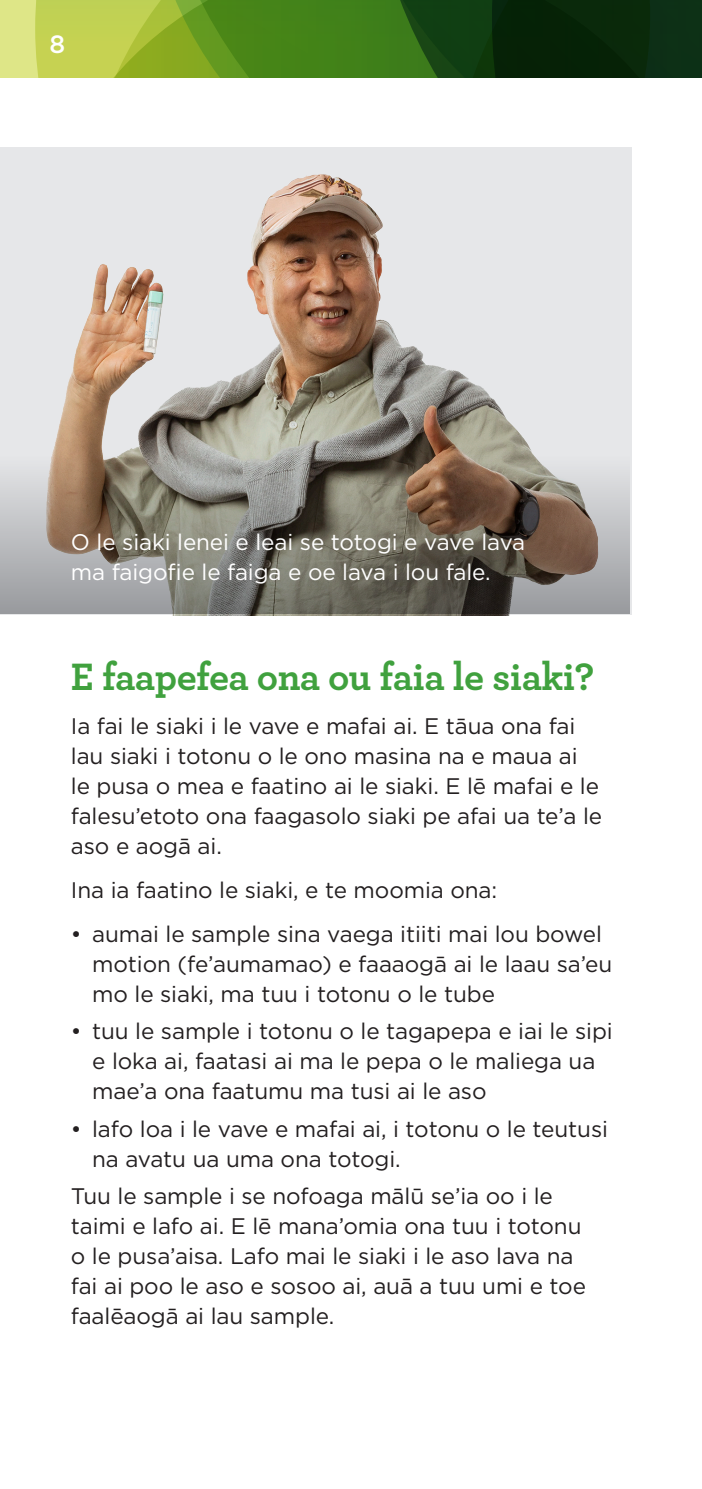
<style>
.page{position:relative;width:702px;height:1489px;background:#fff}
.page>*{position:absolute;margin:0;border:0;box-sizing:border-box;transform-origin:0 0}
.TTS_Subhead_L1{font:700 40px "Archer";letter-spacing:-.015em;color:#40a13e}
.t1{font:500 25px "Gotham";color:#fff}
.TTS_Body_text{font:22.5px/30px "Gotham";letter-spacing:-.005em;color:#231f20}
.TTS_Bullet-text{font:22.5px/30px "Gotham";letter-spacing:-.005em;color:#231f20}
.TTS_Body_text-2{font:22.5px/30px "Gotham";letter-spacing:-.005em;color:#fff}
</style>
<div class="page">
<div style="left:0;top:0;width:31px;height:78px;background:#dee687"></div>
<div style="left:35px;top:0;width:48px;height:78px;background:#c5d252"></div>
<svg style="left:83px;top:0;width:619px;height:78px;background:#3d671a"></svg>
<img style="left:0;top:147px;width:631px;height:468px">
<svg style="left:0;top:455px;width:629px;height:159px;background:#847e74"></svg>
<p class="t1" style="left:49px;top:28px;width:17px">8</p>
<p class="TTS_Body_text-2" style="left:71px;top:526px;width:456px">O le siaki lenei e leai se totogi e vave lava ma faigofie le faiga e oe lava i lou fale.</p>
<p class="TTS_Subhead_L1" style="left:71px;top:644px;width:525px">E faapefea ona ou faia le siaki?</p>
<p class="TTS_Body_text" style="left:71px;top:710px;width:532px">Ia fai le siaki i le vave e mafai ai. E tāua ona fai lau siaki i totonu o le ono masina na e maua ai le pusa o mea e faatino ai le siaki. E lē mafai e le falesu’etoto ona faagasolo siaki pe afai ua te’a le aso e aogā ai.</p>
<p class="TTS_Body_text" style="left:71px;top:874px;width:428px">Ina ia faatino le siaki, e te moomia ona:</p>
<p class="TTS_Bullet-text" style="left:92px;top:918px;width:521px;text-indent:-21px">• aumai le sample sina vaega itiiti mai lou bowel motion (fe’aumamao) e faaaogā ai le laau sa’eu mo le siaki, ma tuu i totonu o le tube</p>
<p class="TTS_Bullet-text" style="left:92px;top:1015px;width:522px;text-indent:-21px">• tuu le sample i totonu o le tagapepa e iai le sipi e loka ai, faatasi ai ma le pepa o le maliega ua mae’a ona faatumu ma tusi ai le aso</p>
<p class="TTS_Bullet-text" style="left:92px;top:1113px;width:517px;text-indent:-21px">• lafo loa i le vave e mafai ai, i totonu o le teutusi na avatu ua uma ona totogi.</p>
<p class="TTS_Body_text" style="left:71px;top:1180px;width:516px">Tuu le sample i se nofoaga mālū se’ia oo i le taimi e lafo ai. E lē mana’omia ona tuu i totonu o le pusa’aisa. Lafo mai le siaki i le aso lava na fai ai poo le aso e sosoo ai, auā a tuu umi e toe faalēaogā ai lau sample.</p>
</div>
